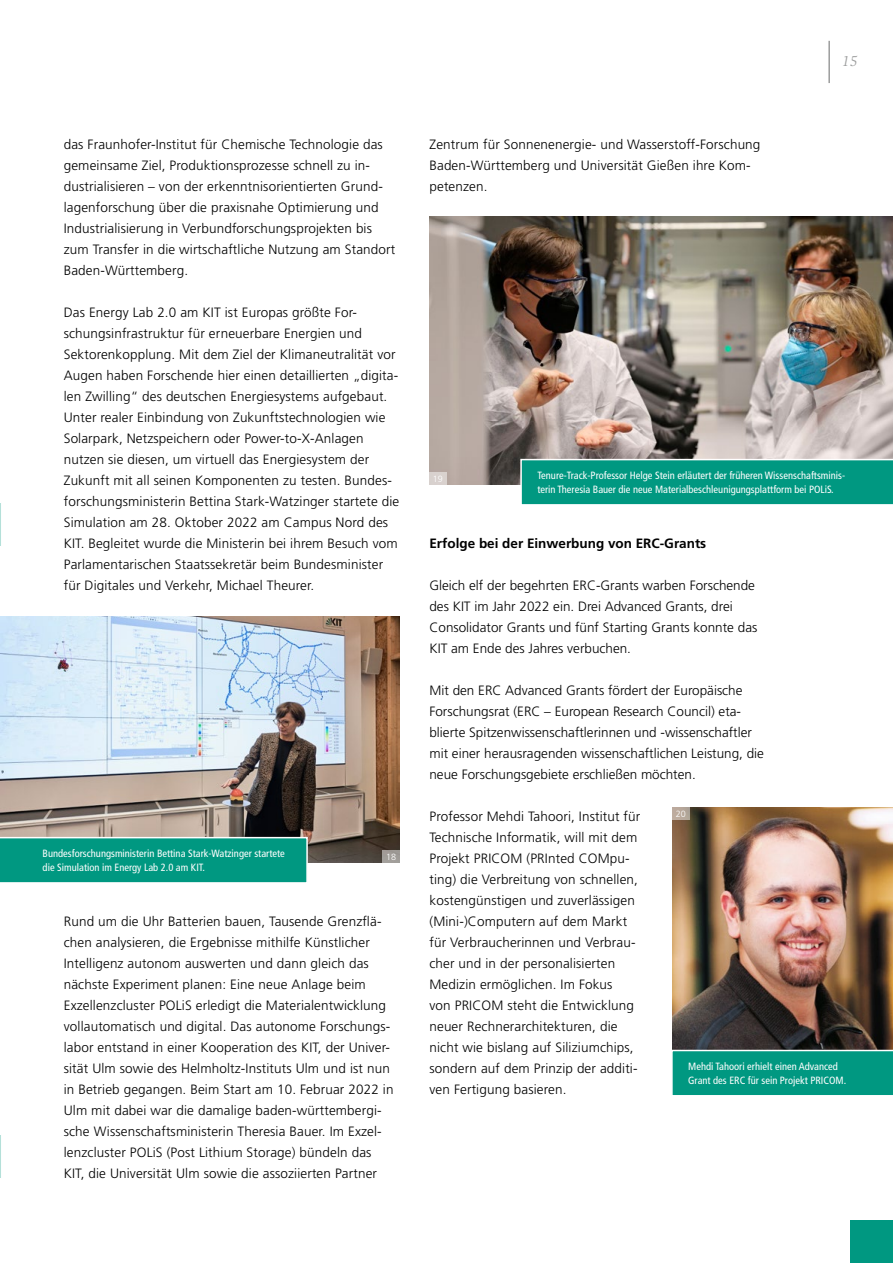
<style>
.page{position:relative;width:893px;height:1263px;background:#fff}
.page>*{position:absolute;margin:0;border:0;box-sizing:border-box;transform-origin:0 0}
.t1{font:italic 15px "Slimbach Std";color:#9c9d9d}
.t2{font:300 13.5px/21px "Frutiger LT Std";letter-spacing:.01em;color:#000}
.t3{font:700 13.5px "Frutiger LT Std";color:#000}
.t4{font:condensed 10.5px/13.5px "Frutiger LT Std";color:#fff}
.t5{font:300 9px "Frutiger LT Std";color:#fff}
</style>
<div class="page">
<hr style="left:828px;top:41px;width:2px;height:42px;background:#9c9d9d">
<div style="left:850px;top:1220px;width:43px;height:43px;background:#009881"></div>
<img style="left:429px;top:217px;width:464px;height:267px">
<svg style="left:520px;top:458px;width:373px;height:47px;background:#119d88"></svg>
<svg style="left:0;top:503px;width:1px;height:43px"></svg>
<img style="left:0;top:616px;width:400px;height:246px">
<svg style="left:0;top:836px;width:309px;height:47px;background:#119d88"></svg>
<svg style="left:0;top:1135px;width:1px;height:43px"></svg>
<img style="left:672px;top:808px;width:221px;height:241px">
<div style="left:672px;top:1049px;width:221px;height:46px;background:#009881"></div>
<div style="left:383px;top:850px;width:17px;height:13px;background:#a19d98"></div>
<div style="left:429px;top:472px;width:17px;height:13px;background:#d9d1ce"></div>
<div style="left:672px;top:807px;width:17px;height:13px;background:#baa99b"></div>
<p class="t2" style="left:64px;top:134px;width:333px">das Fraunhofer-Institut für Chemische Technologie das gemeinsame Ziel, Produktionsprozesse schnell zu in&shy;dustrialisieren – von der erkenntnisorientierten Grund&shy;lagenforschung über die praxisnahe Optimierung und Industrialisierung in Verbundforschungsprojekten bis zum Transfer in die wirtschaftliche Nutzung am Standort Baden-Württemberg.</p>
<p class="t2" style="left:64px;top:302px;width:337px">Das Energy Lab 2.0 am KIT ist Europas größte For&shy;schungsinfrastruktur für erneuerbare Energien und Sektorenkopplung. Mit dem Ziel der Klimaneutralität vor Augen haben Forschende hier einen detaillierten „digita&shy;len Zwilling“ des deutschen Energiesystems aufgebaut.<br>Unter realer Einbindung von Zukunftstechnologien wie Solarpark, Netzspeichern oder Power-to-X-Anlagen nutzen sie diesen, um virtuell das Energiesystem der Zukunft mit all seinen Komponenten zu testen. Bundes&shy;forschungsministerin Bettina Stark-Watzinger startete die Simulation am 28. Oktober 2022 am Campus Nord des KIT. Begleitet wurde die Ministerin bei ihrem Besuch vom Parlamentarischen Staatssekretär beim Bundesminister für Digitales und Verkehr, Michael Theurer.</p>
<p class="t4" style="left:43px;top:847px;width:244px">Bundesforschungsministerin Bettina Stark-Watzinger startete die Simulation im Energy Lab 2.0 am KIT.</p>
<p class="t5" style="left:386px;top:851px;width:12px">18</p>
<p class="t2" style="left:64px;top:911px;width:331px">Rund um die Uhr Batterien bauen, Tausende Grenzflä&shy;chen analysieren, die Ergebnisse mithilfe Künstlicher Intelligenz autonom auswerten und dann gleich das nächste Experiment planen: Eine neue Anlage beim Exzellenzcluster POLiS erledigt die Materialentwicklung vollautomatisch und digital. Das autonome Forschungs&shy;labor entstand in einer Kooperation des KIT, der Univer&shy;sität Ulm sowie des Helmholtz-Instituts Ulm und ist nun in Betrieb gegangen. Beim Start am 10. Februar 2022 in Ulm mit dabei war die damalige baden-württembergi&shy;sche Wissenschaftsministerin Theresia Bauer. Im Exzel&shy;lenzcluster POLiS (Post Lithium Storage) bündeln das KIT, die Universität Ulm sowie die assoziierten Partner</p>
<p class="t2" style="left:429px;top:134px;width:332px">Zentrum für Sonnenenergie- und Wasserstoff-Forschung<br>Baden-Württemberg und Universität Gießen ihre Kom&shy;petenzen.</p>
<p class="t1" style="left:842px;top:52px;width:17px">15</p>
<p class="t5" style="left:433px;top:473px;width:12px">19</p>
<p class="t4" style="left:537px;top:469px;width:309px">Tenure-Track-Professor Helge Stein erläutert der früheren Wissenschaftsminis&shy;terin Theresia Bauer die neue Materialbeschleunigungsplattform bei POLiS.</p>
<p class="t3" style="left:429px;top:535px;width:278px">Erfolge bei der Einwerbung von ERC-Grants</p>
<p class="t2" style="left:429px;top:575px;width:329px">Gleich elf der begehrten ERC-Grants warben Forschende des KIT im Jahr 2022 ein. Drei Advanced Grants, drei Consolidator Grants und fünf Starting Grants konnte das KIT am Ende des Jahres verbuchen.</p>
<p class="t2" style="left:429px;top:680px;width:336px">Mit den ERC Advanced Grants fördert der Europäische Forschungsrat (ERC – European Research Council) eta&shy;blierte Spitzenwissenschaftlerinnen und -wissenschaftler mit einer herausragenden wissenschaftlichen Leistung, die neue Forschungsgebiete erschließen möchten.</p>
<p class="t2" style="left:429px;top:806px;width:212px">Professor Mehdi Tahoori, Institut für Technische Informatik, will mit dem Projekt PRICOM (PRInted COMpu&shy;ting) die Verbreitung von schnellen, kostengünstigen und zuverlässigen (Mini-)Computern auf dem Markt für Verbraucherinnen und Verbrau&shy;cher und in der personalisierten Medizin ermöglichen. Im Fokus<br>von PRICOM steht die Entwicklung neuer Rechnerarchitekturen, die nicht wie bislang auf Siliziumchips, sondern auf dem Prinzip der additi&shy;ven Fertigung basieren.</p>
<p class="t5" style="left:676px;top:809px;width:12px">20</p>
<p class="t4" style="left:688px;top:1060px;width:160px">Mehdi Tahoori erhielt einen Advanced<br>Grant des ERC für sein Projekt PRICOM.</p>
</div>
